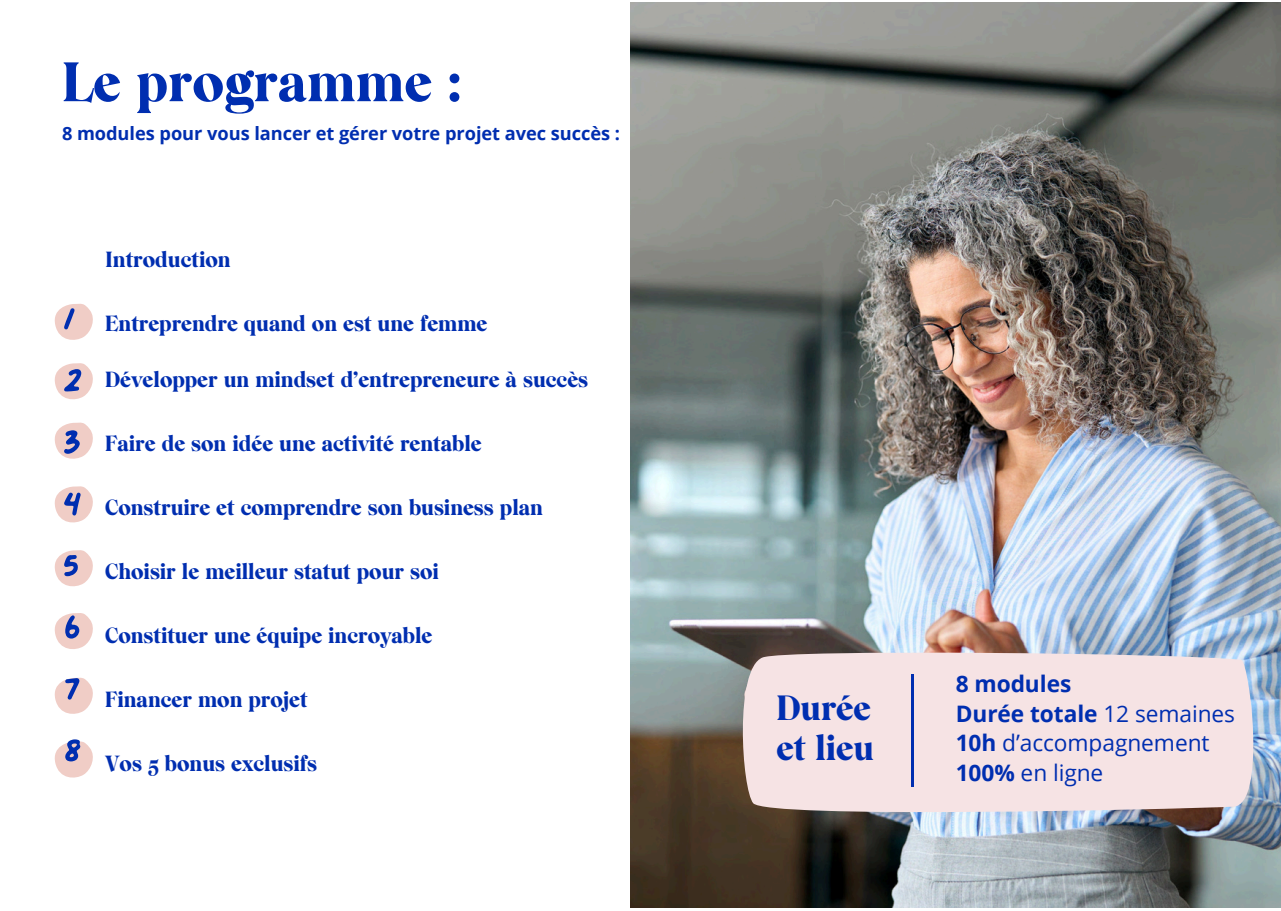
<style>
.page{position:relative;width:1281px;height:911px;background:#fff}
.page>*{position:absolute;margin:0;border:0;box-sizing:border-box;transform-origin:0 0}
.t1{font:72.9px/61.5px "Palmer Lake Print";color:#002eb0;text-align:justify}
.t2{font:900 53.85px "Wulkandisplay";letter-spacing:.005em;color:#002eb0}
.t3{font:900 34.05px/39.9px "Wulkandisplay";color:#002eb0}
.t4{font:22.65px/29.7px "Open Sans";letter-spacing:-.005em;color:#002eb0}
.t5{font:900 21.3px "Wulkandisplay";color:#002eb0}
.t6{font:700 18.3px "Open Sans";letter-spacing:-.005em;color:#002eb0}
.s1{font-weight:700}
</style>
<div class="page">
<svg style="left:55px;top:303px;width:38px;height:37px"></svg>
<img style="left:630px;top:2px;width:650px;height:905px">
<svg style="left:55px;top:363px;width:38px;height:36px"></svg>
<svg style="left:55px;top:422px;width:38px;height:36px"></svg>
<svg style="left:55px;top:486px;width:38px;height:36px"></svg>
<svg style="left:55px;top:550px;width:38px;height:36px"></svg>
<svg style="left:55px;top:613px;width:38px;height:35px"></svg>
<svg style="left:55px;top:677px;width:38px;height:36px"></svg>
<svg style="left:55px;top:741px;width:38px;height:36px"></svg>
<div style="left:742px;top:652px;width:511px;height:159px;background:#f6e3e4"></div>
<hr style="left:911px;top:674px;width:2px;height:111px;background:#002eb0">
<p class="t2" style="left:62px;top:50px;width:400px">Le programme :</p>
<p class="t6" style="left:62px;top:120px;width:559px">8 modules pour vous lancer et gérer votre projet avec succès :</p>
<h3 class="t1" style="left:64px;top:284px;width:20px">1<br>2<br>3<br>4<br>5<br>6<br>7<br>8</h3>
<h1 class="t5" style="left:105px;top:247px;width:127px">Introduction</h1>
<h3 class="t5" style="left:105px;top:311px;width:384px">Entreprendre quand on est une femme</h3>
<h3 class="t5" style="left:105px;top:367px;width:484px">Développer un mindset d’entrepreneure à succès</h3>
<h3 class="t5" style="left:105px;top:431px;width:378px">Faire de son idée une activité rentable</h3>
<h3 class="t5" style="left:105px;top:495px;width:439px">Construire et comprendre son business plan</h3>
<h3 class="t5" style="left:105px;top:558px;width:335px">Choisir le meilleur statut pour soi</h3>
<h3 class="t5" style="left:105px;top:622px;width:329px">Constituer une équipe incroyable</h3>
<h3 class="t5" style="left:105px;top:686px;width:204px">Financer mon projet</h3>
<h3 class="t5" style="left:105px;top:750px;width:213px">Vos 5 bonus exclusifs</h3>
<h2 class="t3" style="left:776px;top:687px;width:99px">Durée et lieu</h2>
<p class="t4" style="left:955px;top:668px;width:281px"><span class="s1">8 modules<br>Durée totale</span> 12 semaines<br><span class="s1">10h</span> d’accompagnement<br><span class="s1">100%</span> en ligne</p>
</div>
